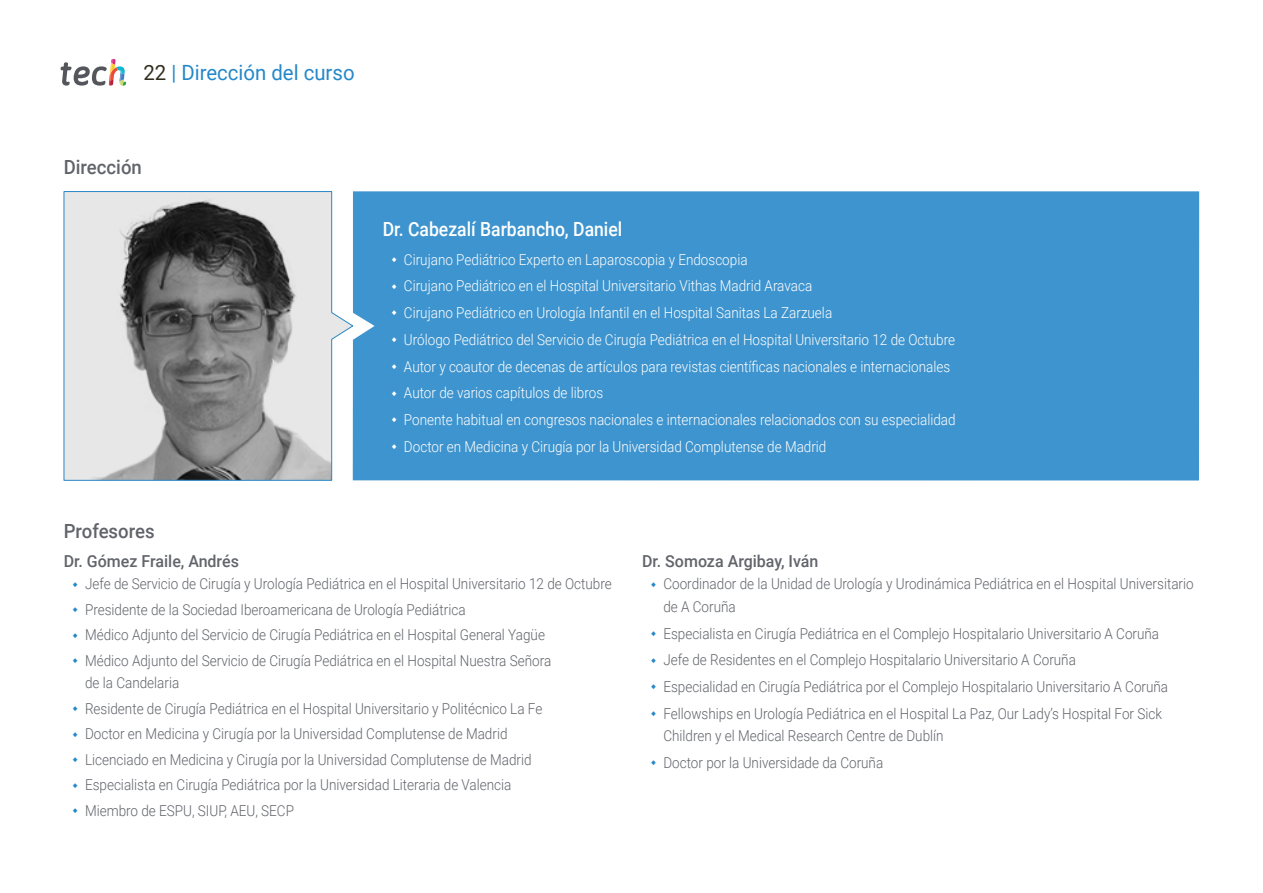
<style>
.page{position:relative;width:1263px;height:893px;background:#fff}
.page>*{position:absolute;margin:0;border:0;box-sizing:border-box;transform-origin:0 0}
.t1{font:21px "Roboto";color:#2488c9}
.t2{font:500 19.5px "Roboto";color:#fff;scale:.9 1}
.t3{font:500 19.5px "Roboto";color:#61646a;scale:.95 1}
.t4{font:500 16.5px "Roboto";color:#61646a}
.t5{font:300 15px/25.5px "Roboto";color:#61646a;scale:.9 1}
.t6{font:300 15px/26.7px "Roboto";color:#fff;scale:.9 1}
.s1{color:#312e20}
</style>
<div class="page">
<svg style="left:61px;top:59px;width:65px;height:27px"></svg>
<div style="left:353px;top:191px;width:846px;height:289px;background:#3e94ce"></div>
<svg style="left:64px;top:191px;width:289px;height:290px;background:#aaabac"></svg>
<svg style="left:392px;top:257px;width:5px;height:5px"></svg>
<svg style="left:392px;top:284px;width:5px;height:5px"></svg>
<svg style="left:392px;top:310px;width:5px;height:5px"></svg>
<svg style="left:392px;top:337px;width:5px;height:5px"></svg>
<svg style="left:392px;top:364px;width:5px;height:5px"></svg>
<svg style="left:392px;top:391px;width:5px;height:5px"></svg>
<svg style="left:392px;top:417px;width:5px;height:5px"></svg>
<svg style="left:392px;top:444px;width:5px;height:5px"></svg>
<h1 class="t1" style="left:144px;top:57px;width:213px"><span class="s1">22</span> | Dirección del curso</h1>
<h2 class="t3" style="left:64px;top:154px;width:84px">Dirección</h2>
<h2 class="t2" style="left:383px;top:215px;width:268px">Dr. Cabezalí Barbancho, Daniel</h2>
<p class="t6" style="left:404px;top:245px;width:614px">Cirujano Pediátrico Experto en Laparoscopia y Endoscopia<br>Cirujano Pediátrico en el Hospital Universitario Vithas Madrid Aravaca<br>Cirujano Pediátrico en Urología Infantil en el Hospital Sanitas La Zarzuela<br>Urólogo Pediátrico del Servicio de Cirugía Pediátrica en el Hospital Universitario 12 de Octubre Autor y coautor de decenas de artículos para revistas científicas nacionales e internacionales Autor de varios capítulos de libros<br>Ponente habitual en congresos nacionales e internacionales relacionados con su especialidad Doctor en Medicina y Cirugía por la Universidad Complutense de Madrid</p>
<h2 class="t3" style="left:64px;top:517px;width:97px">Profesores</h2>
<p class="t4" style="left:64px;top:550px;width:177px">Dr. Gómez Fraile, Andrés</p>
<p class="t5" style="left:85px;top:571px;width:587px">Jefe de Servicio de Cirugía y Urología Pediátrica en el Hospital Universitario 12 de Octubre Presidente de la Sociedad Iberoamericana de Urología Pediátrica<br>Médico Adjunto del Servicio de Cirugía Pediátrica en el Hospital General Yagüe<br>Médico Adjunto del Servicio de Cirugía Pediátrica en el Hospital Nuestra Señora</p>
<p class="t5" style="left:85px;top:670px;width:510px">de la Candelaria<br>Residente de Cirugía Pediátrica en el Hospital Universitario y Politécnico La Fe Doctor en Medicina y Cirugía por la Universidad Complutense de Madrid Licenciado en Medicina y Cirugía por la Universidad Complutense de Madrid Especialista en Cirugía Pediátrica por la Universidad Literaria de Valencia Miembro de ESPU, SIUP, AEU, SECP</p>
<p class="t4" style="left:642px;top:550px;width:178px">Dr. Somoza Argibay, Iván</p>
<p class="t5" style="left:663px;top:572px;width:591px;line-height:22.5px">Coordinador de la Unidad de Urología y Urodinámica Pediátrica en el Hospital Universitario de A Coruña</p>
<p class="t5" style="left:663px;top:619px;width:562px;line-height:26.7px">Especialista en Cirugía Pediátrica en el Complejo Hospitalario Universitario A Coruña Jefe de Residentes en el Complejo Hospitalario Universitario A Coruña<br>Especialidad en Cirugía Pediátrica por el Complejo Hospitalario Universitario A Coruña Fellowships en Urología Pediátrica en el Hospital La Paz, Our Lady’s Hospital For Sick</p>
<p class="t5" style="left:663px;top:722px;width:313px;line-height:26.7px">Children y el Medical Research Centre de Dublín<br>Doctor por la Universidade da Coruña</p>
</div>
